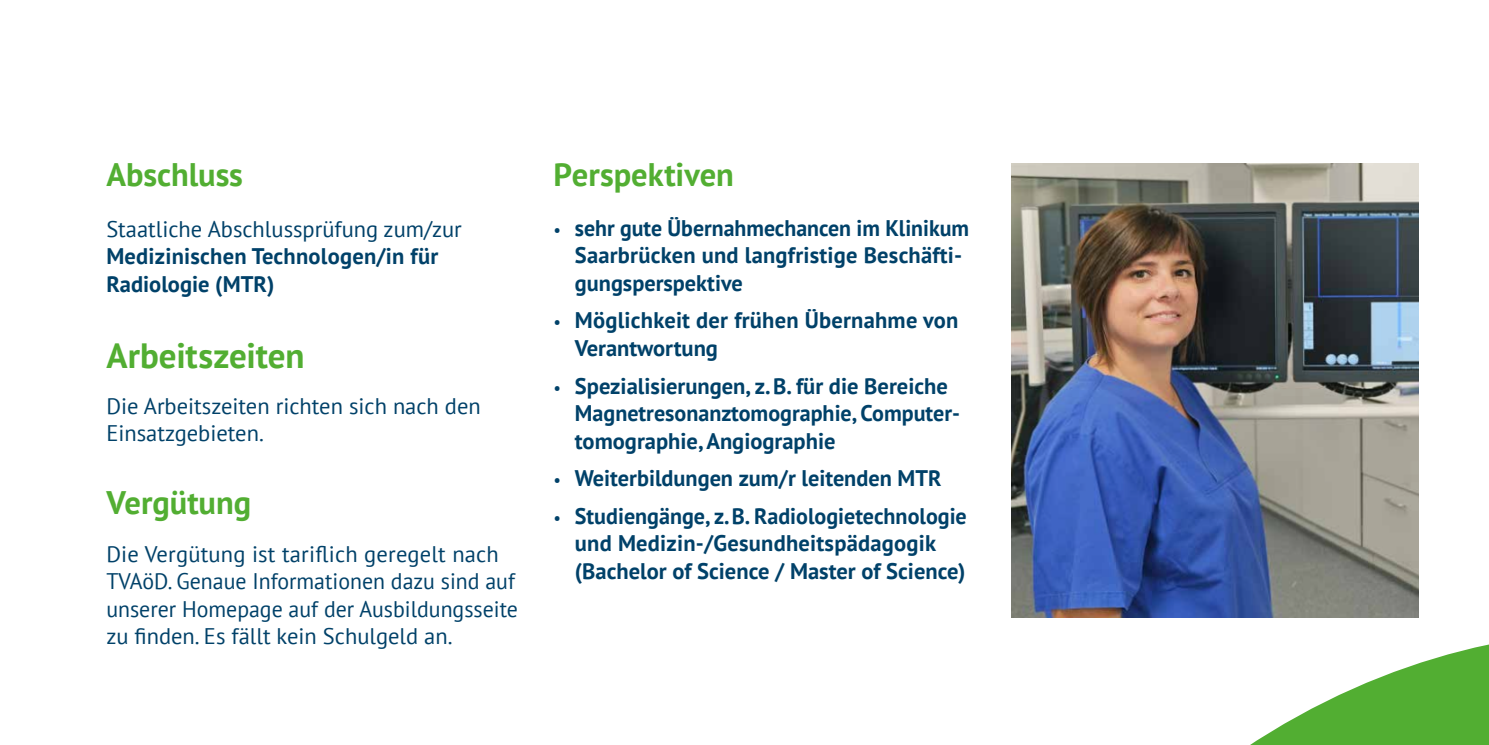
<style>
.page{position:relative;width:1489px;height:745px;background:#fff}
.page>*{position:absolute;margin:0;border:0;box-sizing:border-box;transform-origin:0 0}
.t1{font:700 35px "PT Sans";letter-spacing:-.005em;color:#52ae32}
.t2{font:700 32.5px "PT Sans";color:#52ae32}
.t3{font:700 22.5px/27.5px "PT Sans";color:#004169}
.t4{font:22.5px/27.5px "PT Sans";color:#004169}
.s1{font-weight:400;font-size:17.5px}
</style>
<div class="page">
<img style="left:1011px;top:163px;width:406px;height:454px">
<svg style="left:1128px;top:564px;width:360px;height:180px"></svg>
<h2 class="t2" style="left:106px;top:153px;width:138px">Abschluss</h2>
<p class="t4" style="left:106px;top:214px;width:357px">Staatliche Abschlussprüfung zum/zur</p>
<p class="t3" style="left:106px;top:242px;width:333px">Medizinischen Technologen/in für<br>Radiologie (MTR)</p>
<h1 class="t1" style="left:106px;top:332px;width:200px">Arbeitszeiten</h1>
<p class="t4" style="left:106px;top:391px;width:376px">Die Arbeitszeiten richten sich nach den<br>Einsatzgebieten.</p>
<h2 class="t2" style="left:106px;top:480px;width:146px">Vergütung</h2>
<p class="t4" style="left:106px;top:539px;width:413px">Die Vergütung ist tariflich geregelt nach TVAöD. Genaue Informationen dazu sind auf unserer Homepage auf der Ausbildungsseite zu finden. Es fällt kein Schulgeld an.</p>
<h2 class="t2" style="left:553px;top:153px;width:182px">Perspektiven</h2>
<p class="t3" style="left:575px;top:213px;width:395px;text-indent:-21px"><span class="s1">•</span> sehr gute Übernahmechancen im Klinikum<br>Saarbrücken und langfristige Beschäfti&shy;gungsperspektive</p>
<p class="t3" style="left:575px;top:306px;width:385px;text-indent:-21px"><span class="s1">•</span> Möglichkeit der frühen Übernahme von<br>Verantwortung</p>
<p class="t3" style="left:575px;top:371px;width:386px;text-indent:-21px"><span class="s1">•</span> Spezialisierungen, z. B. für die Bereiche<br>Magnetresonanztomographie, Computer&shy;tomographie, Angiographie</p>
<p class="t3" style="left:553px;top:463px;width:389px"><span class="s1">•</span> Weiterbildungen zum/r leitenden MTR</p>
<p class="t3" style="left:575px;top:501px;width:393px;text-indent:-21px"><span class="s1">•</span> Studiengänge, z.B. Radiologietechnologie und Medizin-/Gesundheitspädagogik (Bachelor of Science / Master of Science)</p>
</div>
